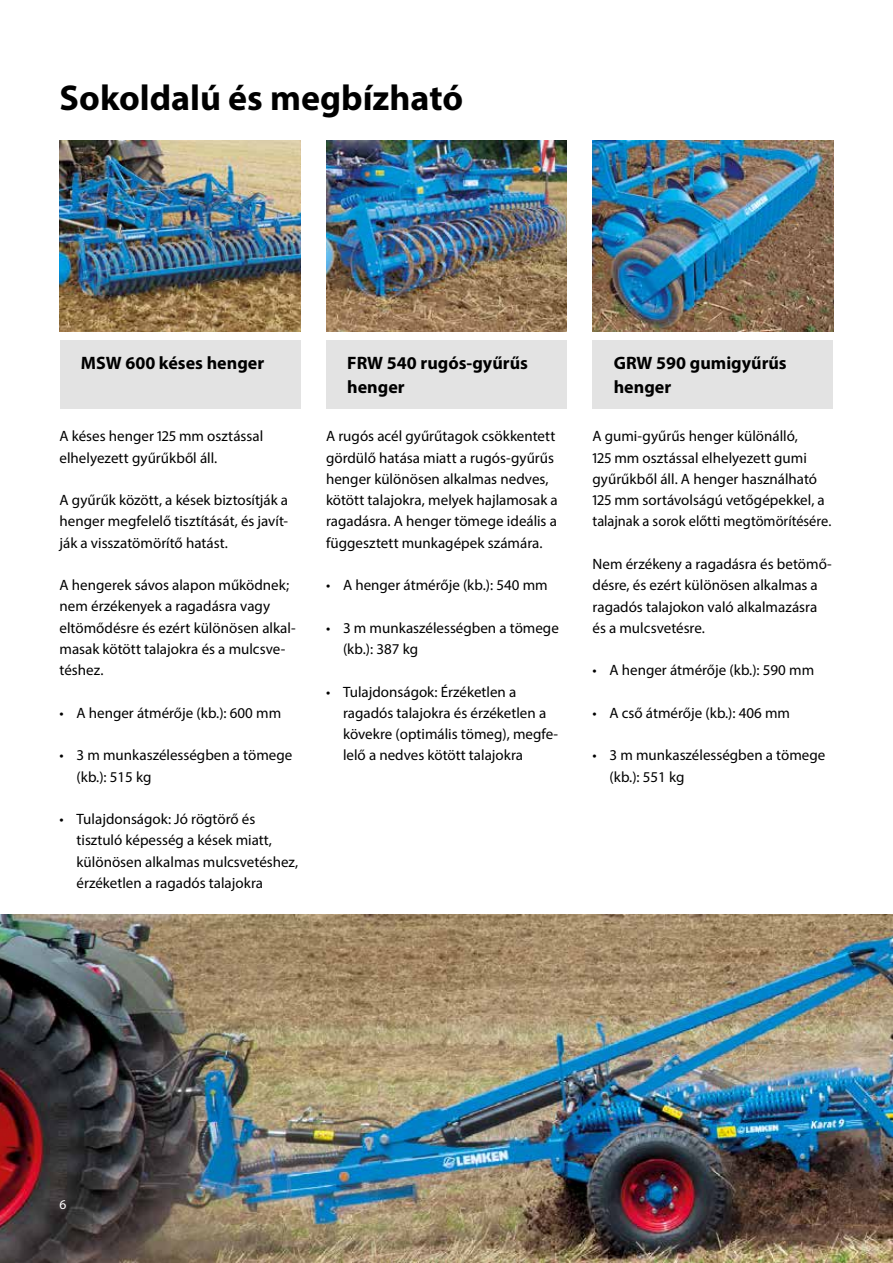
<style>
.page{position:relative;width:893px;height:1263px;background:#fff}
.page>*{position:absolute;margin:0;border:0;box-sizing:border-box;transform-origin:0 0}
.t1{font:700 36px "Myriad Pro";color:#000}
.t2{font:700 18px/24px "Myriad Pro";color:#000}
.t3{font:15px/21.3px "Myriad Pro";color:#000}
.t4{font:13.5px "Myriad Pro";color:#fff}
</style>
<div class="page">
<div style="left:60px;top:340px;width:240px;height:68px;background:#e3e3e3"></div>
<div style="left:326px;top:340px;width:241px;height:68px;background:#e3e3e3"></div>
<img style="left:60px;top:140px;width:240px;height:192px">
<img style="left:326px;top:140px;width:241px;height:192px">
<div style="left:592px;top:340px;width:241px;height:68px;background:#e3e3e3"></div>
<img style="left:592px;top:140px;width:241px;height:192px">
<img style="left:0;top:914px;width:893px;height:349px">
<h1 class="t1" style="left:60px;top:74px;width:405px">Sokoldalú és megbízható</h1>
<p class="t2" style="left:81px;top:350px;width:185px">MSW 600 késes henger</p>
<p class="t2" style="left:347px;top:350px;width:182px">FRW 540 rugós-gyűrűs henger</p>
<p class="t2" style="left:614px;top:350px;width:175px">GRW 590 gumigyűrűs henger</p>
<p class="t3" style="left:60px;top:425px;width:205px">A késes henger 125 mm osztással elhelyezett gyűrűkből áll.</p>
<p class="t3" style="left:60px;top:489px;width:230px;text-align:justify">A gyűrűk között, a kések biztosítják a henger megfelelő tisztítását, és javít&shy;ják a visszatömörítő hatást.</p>
<p class="t3" style="left:60px;top:574px;width:238px">A hengerek sávos alapon működnek; nem érzékenyek a ragadásra vagy eltömődésre és ezért különösen alkal&shy;masak kötött talajokra és a mulcsve&shy;téshez.</p>
<p class="t3" style="left:60px;top:702px;width:223px">• A henger átmérője (kb.): 600 mm</p>
<p class="t3" style="left:77px;top:744px;width:217px;text-indent:-17px">• 3 m munkaszélességben a tömege (kb.): 515 kg</p>
<p class="t3" style="left:77px;top:808px;width:223px;text-indent:-17px">• Tulajdonságok: Jó rögtörő és tisztuló képesség a kések miatt, különösen alkalmas mulcsvetéshez, érzéketlen a ragadós talajokra</p>
<p class="t3" style="left:326px;top:425px;width:233px">A rugós acél gyűrűtagok csökkentett gördülő hatása miatt a rugós-gyűrűs henger különösen alkalmas nedves, kötött talajokra, melyek hajlamosak a ragadásra. A henger tömege ideális a függesztett munkagépek számára.</p>
<p class="t3" style="left:326px;top:574px;width:223px">• A henger átmérője (kb.): 540 mm</p>
<p class="t3" style="left:343px;top:617px;width:217px;text-indent:-17px">• 3 m munkaszélességben a tömege (kb.): 387 kg</p>
<p class="t3" style="left:343px;top:681px;width:217px;text-indent:-17px">• Tulajdonságok: Érzéketlen a ragadós talajokra és érzéketlen a kövekre (optimális tömeg), megfe&shy;lelő a nedves kötött talajokra</p>
<p class="t3" style="left:592px;top:425px;width:240px">A gumi-gyűrűs henger különálló,<br>125 mm osztással elhelyezett gumi gyűrűkből áll. A henger használható 125 mm sortávolságú vetőgépekkel, a talajnak a sorok előtti megtömörítésére.</p>
<p class="t3" style="left:592px;top:553px;width:241px">Nem érzékeny a ragadásra és betömő&shy;désre, és ezért különösen alkalmas a ragadós talajokon való alkalmazásra és a mulcsvetésre.</p>
<p class="t3" style="left:592px;top:659px;width:223px">• A henger átmérője (kb.): 590 mm</p>
<p class="t3" style="left:592px;top:702px;width:199px">• A cső átmérője (kb.): 406 mm</p>
<p class="t3" style="left:609px;top:744px;width:217px;text-indent:-17px">• 3 m munkaszélességben a tömege (kb.): 551 kg</p>
<p class="t4" style="left:60px;top:1196px;width:8px">6</p>
</div>
